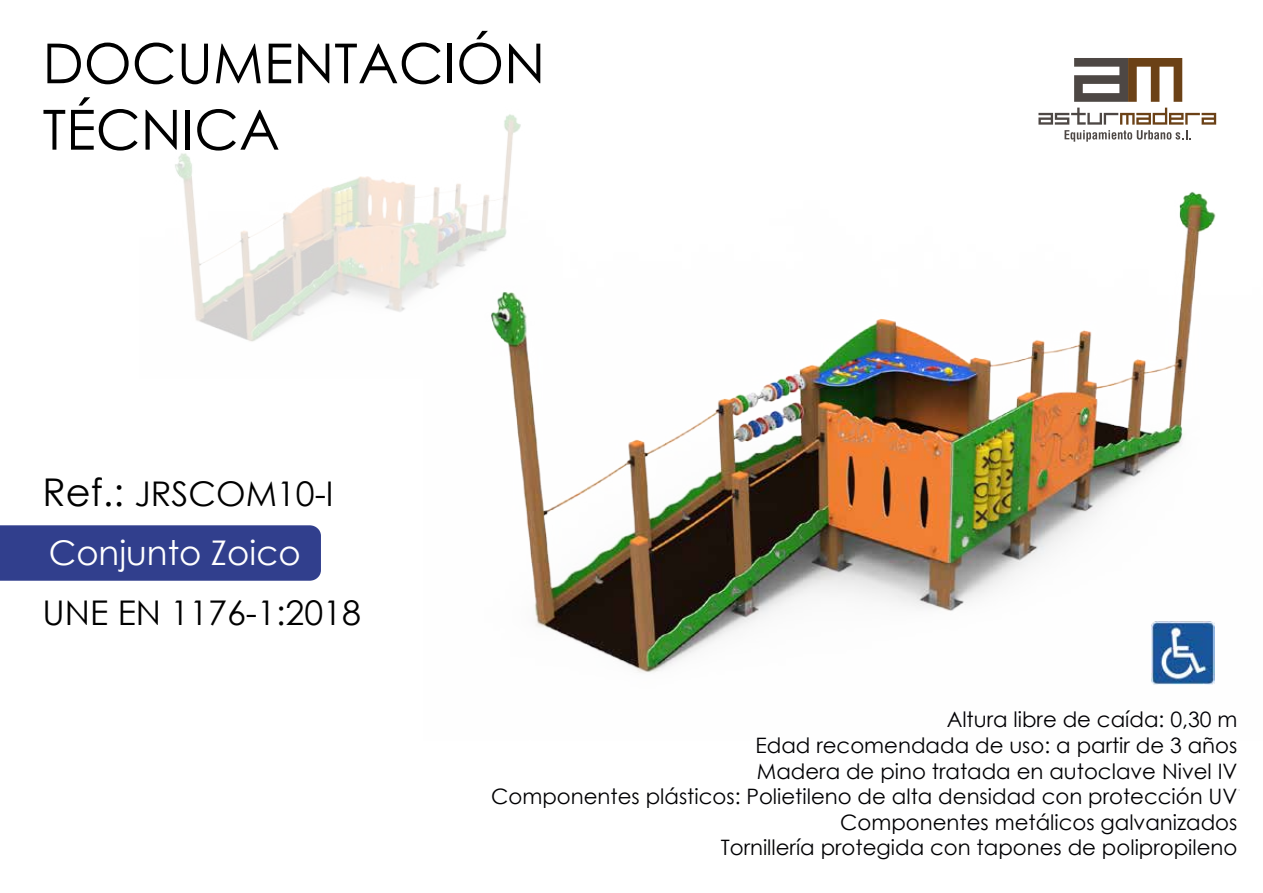
<style>
.page{position:relative;width:1263px;height:893px;background:#fff}
.page>*{position:absolute;margin:0;border:0;box-sizing:border-box;transform-origin:0 0}
.t1{font:34.05px "Century Gothic";color:#000}
.t2{font:34.05px "Century Gothic";color:#fff}
.t3{font:21.3px/25.5px "Century Gothic";color:#010003;text-align:right}
.s1{font-size:38.25px}
</style>
<div class="page">
<svg style="left:1038px;top:108px;width:178px;height:6px"></svg>
<svg style="left:1074px;top:58px;width:108px;height:44px"></svg>
<img style="left:145px;top:73px;width:396px;height:269px">
<img style="left:423px;top:114px;width:794px;height:570px">
<img style="left:1151px;top:622px;width:63px;height:63px">
<svg style="left:47px;top:44px;width:34px;height:39px"></svg>
<svg style="left:87px;top:43px;width:42px;height:41px"></svg>
<svg style="left:135px;top:43px;width:39px;height:41px"></svg>
<svg style="left:182px;top:44px;width:26px;height:40px"></svg>
<svg style="left:216px;top:44px;width:45px;height:39px"></svg>
<svg style="left:269px;top:44px;width:22px;height:39px"></svg>
<svg style="left:298px;top:44px;width:31px;height:39px"></svg>
<svg style="left:335px;top:43px;width:106px;height:41px"></svg>
<hr style="left:448px;top:43px;width:4px;height:40px;background:#000">
<svg style="left:459px;top:31px;width:42px;height:53px"></svg>
<svg style="left:509px;top:44px;width:31px;height:39px"></svg>
<svg style="left:43px;top:110px;width:22px;height:40px"></svg>
<svg style="left:71px;top:97px;width:67px;height:54px"></svg>
<svg style="left:146px;top:110px;width:31px;height:40px"></svg>
<hr style="left:186px;top:110px;width:4px;height:40px;background:#000">
<svg style="left:197px;top:109px;width:82px;height:42px"></svg>
<div style="left:0;top:525px;width:321px;height:56px;background:#313f8d"></div>
<h1 class="t1" style="left:43px;top:469px;width:293px"><span class="s1">Ref.:</span> JRSCOM10-I</h1>
<h1 class="t2" style="left:49px;top:529px;width:253px">Conjunto Zoico</h1>
<h1 class="t1" style="left:43px;top:589px;width:320px">UNE EN 1176-1:2018</h1>
<p class="t3" style="left:491px;top:707px;width:748px">Altura libre de caída: 0,30 m<br>Edad recomendada de uso: a partir de 3 años<br>Madera de pino tratada en autoclave Nivel IV<br>Componentes plásticos: Polietileno de alta densidad con protección UV Componentes metálicos galvanizados<br>Tornillería protegida con tapones de polipropileno</p>
</div>
